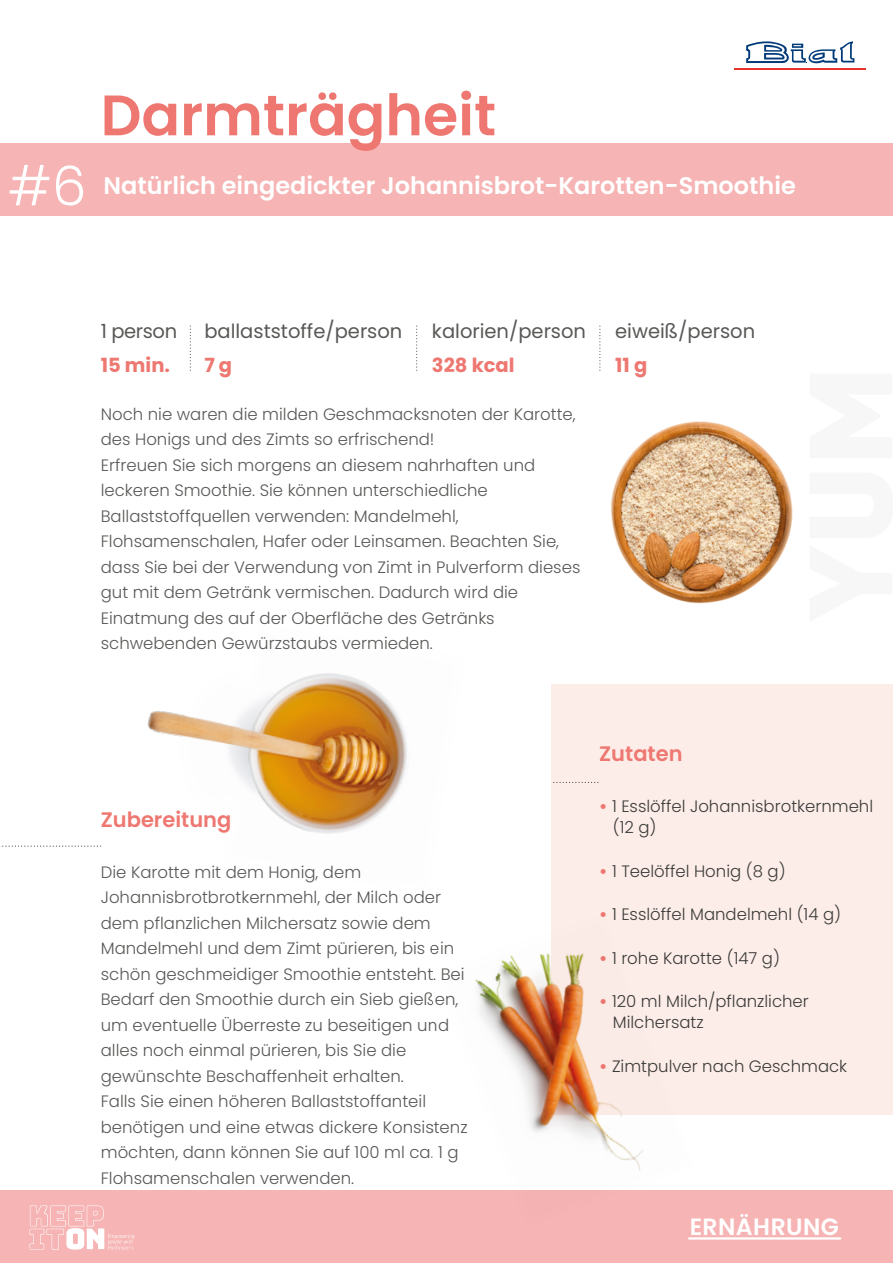
<style>
.page{position:relative;width:893px;height:1263px;background:#fff}
.page>*{position:absolute;margin:0;border:0;box-sizing:border-box;transform-origin:0 0}
.t1{font:600 57px "Poppins";color:#ee7871}
.t2{font:300 54.6px "Poppins";color:#fff}
.t3{font:600 24px "Poppins";color:#fff}
.t4{font:600 23.55px "Poppins";letter-spacing:.02em;color:#fff}
.t5{font:600 21px "Poppins";color:#ee7871}
.t6{font:19.5px "Poppins";color:#585856}
.t7{font:700 19.5px "Poppins";color:#ee7871}
.t8{font:300 16.5px/25.5px "Poppins";color:#585856}
.t9{font:300 16.5px/21px "Poppins";color:#3c3c3b}
.s1{font-weight:700;color:#ee7871}
</style>
<div class="page">
<img style="left:100px;top:673px;width:307px;height:174px">
<svg style="left:190px;top:326px;width:1px;height:45px"></svg>
<svg style="left:416px;top:326px;width:1px;height:45px"></svg>
<svg style="left:599px;top:326px;width:1px;height:45px"></svg>
<div style="left:0;top:1191px;width:893px;height:72px;background:#f6b4b4"></div>
<hr style="left:689px;top:1237px;width:151px;height:2px;background:#fff">
<img style="left:611px;top:421px;width:182px;height:183px">
<div style="left:552px;top:684px;width:341px;height:430px;background:#fdede8"></div>
<div style="left:0;top:143px;width:893px;height:72px;background:#f6b4b4"></div>
<svg style="left:554px;top:782px;width:45px;height:1px"></svg>
<svg style="left:0;top:845px;width:98px;height:2px"></svg>
<svg style="left:746px;top:41px;width:108px;height:23px"></svg>
<hr style="left:735px;top:68px;width:131px;height:1px;background:#e63329">
<svg style="left:30px;top:1205px;width:104px;height:45px"></svg>
<img style="left:432px;top:910px;width:262px;height:281px">
<h1 class="t1" style="left:101px;top:82px;width:397px">Darmträgheit</h1>
<h2 class="t2" style="left:8px;top:155px;width:80px">#6</h2>
<h3 class="t3" style="left:104px;top:172px;width:694px">Natürlich eingedickter Johannisbrot-Karotten-Smoothie</h3>
<p class="t6" style="left:101px;top:320px;width:78px">1 person</p>
<p class="t7" style="left:101px;top:354px;width:71px">15 min.</p>
<p class="t6" style="left:204px;top:320px;width:200px">ballaststoffe/person</p>
<p class="t7" style="left:204px;top:354px;width:29px">7 g</p>
<p class="t6" style="left:432px;top:320px;width:156px">kalorien/person</p>
<p class="t7" style="left:432px;top:354px;width:84px">328 kcal</p>
<p class="t8" style="left:101px;top:401px;width:481px">Noch nie waren die milden Geschmacksnoten der Karotte, des Honigs und des Zimts so erfrischend!<br>Erfreuen Sie sich morgens an diesem nahrhaften und leckeren Smoothie. Sie können unterschiedliche Ballaststoffquellen verwenden: Mandelmehl, Flohsamenschalen, Hafer oder Leinsamen. Beachten Sie, dass Sie bei der Verwendung von Zimt in Pulverform dieses gut mit dem Getränk vermischen. Dadurch wird die Einatmung des auf der Oberfläche des Getränks schwebenden Gewürzstaubs vermieden.</p>
<p class="t6" style="left:615px;top:319px;width:142px">eiweiß/person</p>
<p class="t7" style="left:615px;top:354px;width:34px">11 g</p>
<p class="t5" style="left:101px;top:807px;width:132px">Zubereitung</p>
<p class="t8" style="left:101px;top:859px;width:368px">Die Karotte mit dem Honig, dem Johannisbrotbrotkernmehl, der Milch oder dem pflanzlichen Milchersatz sowie dem Mandelmehl und dem Zimt pürieren, bis ein schön geschmeidiger Smoothie entsteht. Bei Bedarf den Smoothie durch ein Sieb gießen, um eventuelle Überreste zu beseitigen und alles noch einmal pürieren, bis Sie die gewünschte Beschaffenheit erhalten.<br>Falls Sie einen höheren Ballaststoffanteil benötigen und eine etwas dickere Konsistenz möchten, dann können Sie auf 100 ml ca. 1 g Flohsamenschalen verwenden.</p>
<p class="t5" style="left:599px;top:742px;width:85px">Zutaten</p>
<p class="t9" style="left:613px;top:796px;width:262px;text-indent:-14px"><span class="s1">•</span> 1 Esslöffel Johannisbrotkernmehl (12 g)</p>
<p class="t9" style="left:599px;top:860px;width:188px"><span class="s1">•</span> 1 Teelöffel Honig (8 g)</p>
<p class="t9" style="left:599px;top:904px;width:243px"><span class="s1">•</span> 1 Esslöffel Mandelmehl (14 g)</p>
<p class="t9" style="left:599px;top:947px;width:182px"><span class="s1">•</span> 1 rohe Karotte (147 g)</p>
<p class="t9" style="left:613px;top:991px;width:198px;text-indent:-14px"><span class="s1">•</span> 120 ml Milch/pflanzlicher<br>Milchersatz</p>
<p class="t9" style="left:599px;top:1055px;width:249px"><span class="s1">•</span> Zimtpulver nach Geschmack</p>
<h3 class="t4" style="left:689px;top:1213px;width:151px">ERNÄHRUNG</h3>
</div>
